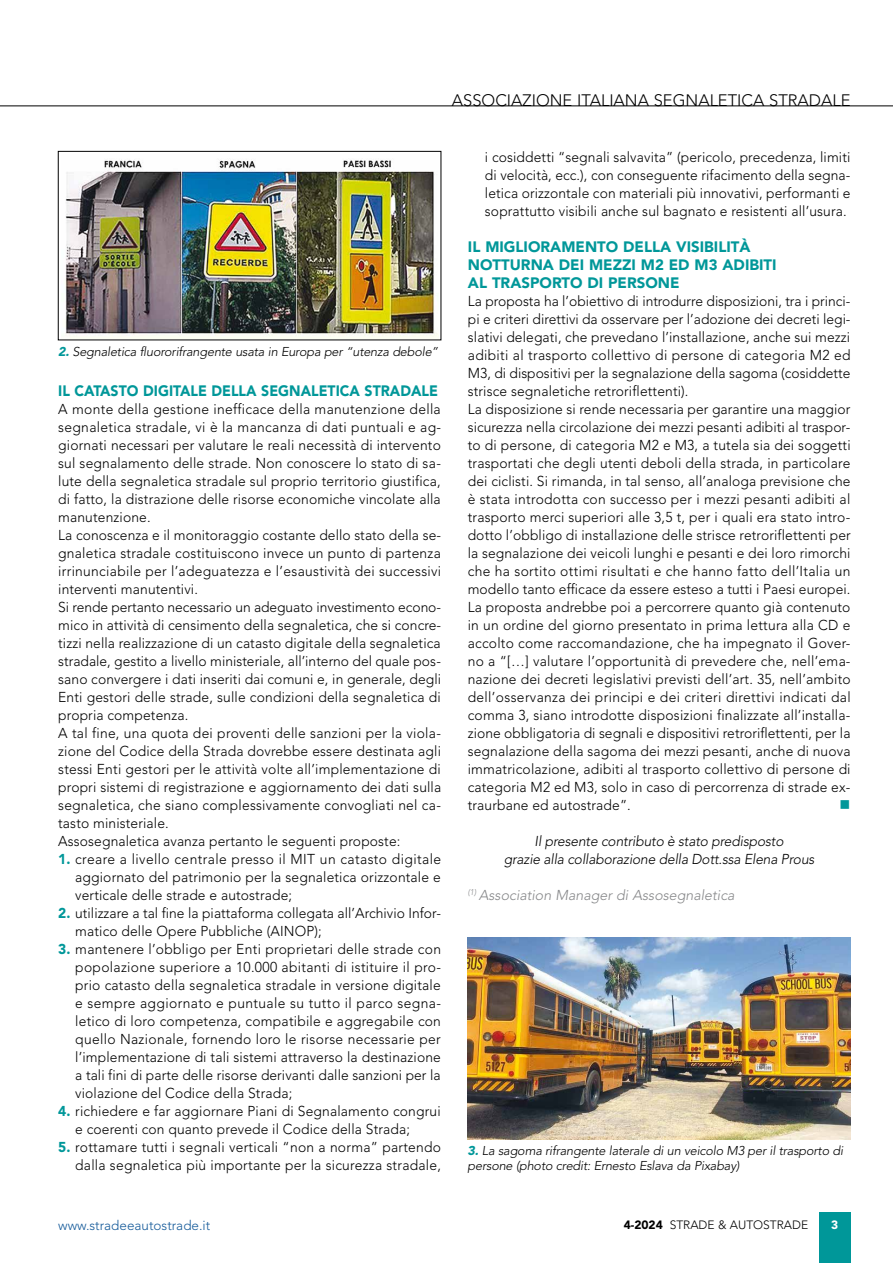
<style>
.page{position:relative;width:893px;height:1263px;background:#fff}
.page>*{position:absolute;margin:0;border:0;box-sizing:border-box;transform-origin:0 0}
.t1{font:300 16.5px "Avenir";color:#000}
.t2{font:900 15px/18px "Avenir";color:#009799}
.t3{font:900 15px "Avenir";color:#009799;scale:.94 1}
.t4{font:15px "Wingdings";color:#009799}
.t5{font:300 14.25px/18px "Avenir";letter-spacing:.01em;color:#000}
.t6{font:italic 300 14.25px/18px "Avenir";letter-spacing:-.01em;color:#000;text-align:center}
.t7{font:italic 300 14.25px "Avenir";color:#87888a}
.t8{font:300 13.5px "Avenir";color:#165b9a}
.t9{font:italic 300 12.75px/14.2px "Avenir";letter-spacing:-.015em;color:#000}
.t10{font:300 12px "Avenir";color:#000}
.t11{font:900 12px "Avenir";color:#fff}
.s1{font-weight:900;color:#009799}
.s2{font-weight:900}
</style>
<div class="page">
<div style="left:819px;top:1212px;width:31px;height:51px;background:#009799"></div>
<img style="left:468px;top:938px;width:382px;height:201px">
<img style="left:65px;top:160px;width:373px;height:178px">
<div style="left:58px;top:151px;width:383px;height:189px;border:1px solid #000"></div>
<hr style="left:0;top:106px;width:893px;height:1px;background:#000">
<p class="t1" style="left:452px;top:90px;width:400px">ASSOCIAZIONE ITALIANA SEGNALETICA STRADALE</p>
<p class="t9" style="left:58px;top:345px;width:382px"><span class="s1">2.</span> Segnaletica fluororifrangente usata in Europa per “utenza debole”</p>
<p class="t3" style="left:58px;top:382px;width:405px">IL CATASTO DIGITALE DELLA SEGNALETICA STRADALE</p>
<p class="t5" style="left:58px;top:400px;width:384px">A monte della gestione inefficace della manutenzione della segnaletica stradale, vi è la mancanza di dati puntuali e ag&shy;giornati necessari per valutare le reali necessità di intervento sul segnalamento delle strade. Non conoscere lo stato di sa&shy;lute della segnaletica stradale sul proprio territorio giustifica, di fatto, la distrazione delle risorse economiche vincolate alla manutenzione.<br>La conoscenza e il monitoraggio costante dello stato della se&shy;gnaletica stradale costituiscono invece un punto di partenza irrinunciabile per l’adeguatezza e l’esaustività dei successivi interventi manutentivi.<br>Si rende pertanto necessario un adeguato investimento econo&shy;mico in attività di censimento della segnaletica, che si concre&shy;tizzi nella realizzazione di un catasto digitale della segnaletica stradale, gestito a livello ministeriale, all’interno del quale pos&shy;sano convergere i dati inseriti dai comuni e, in generale, degli Enti gestori delle strade, sulle condizioni della segnaletica di propria competenza.<br>A tal fine, una quota dei proventi delle sanzioni per la viola&shy;zione del Codice della Strada dovrebbe essere destinata agli stessi Enti gestori per le attività volte all’implementazione di propri sistemi di registrazione e aggiornamento dei dati sulla segnaletica, che siano complessivamente convogliati nel ca&shy;tasto ministeriale.<br>Assosegnaletica avanza pertanto le seguenti proposte:</p>
<p class="t5" style="left:75px;top:850px;width:367px;text-align:justify;text-indent:-17px"><span class="s1">1.</span> creare a livello centrale presso il MIT un catasto digitale aggiornato del patrimonio per la segnaletica orizzontale e verticale delle strade e autostrade;</p>
<p class="t5" style="left:75px;top:904px;width:367px;text-indent:-17px"><span class="s1">2.</span> utilizzare a tal fine la piattaforma collegata all’Archivio Infor&shy;matico delle Opere Pubbliche (AINOP);</p>
<p class="t5" style="left:75px;top:940px;width:367px;text-align:justify;text-indent:-17px"><span class="s1">3.</span> mantenere l’obbligo per Enti proprietari delle strade con popolazione superiore a 10.000 abitanti di istituire il pro&shy;prio catasto della segnaletica stradale in versione digitale e sempre aggiornato e puntuale su tutto il parco segna&shy;letico di loro competenza, compatibile e aggregabile con quello Nazionale, fornendo loro le risorse necessarie per l’implementazione di tali sistemi attraverso la destinazione a tali fini di parte delle risorse derivanti dalle sanzioni per la violazione del Codice della Strada;</p>
<p class="t5" style="left:75px;top:1102px;width:367px;text-indent:-17px"><span class="s1">4.</span> richiedere e far aggiornare Piani di Segnalamento congrui e coerenti con quanto prevede il Codice della Strada;</p>
<p class="t5" style="left:58px;top:1138px;width:384px;text-align:right"><span class="s1">5.</span> rottamare tutti i segnali verticali “non a norma” partendo dalla segnaletica più importante per la sicurezza stradale,</p>
<p class="t5" style="left:485px;top:148px;width:367px;text-align:justify">i cosiddetti “segnali salvavita” (pericolo, precedenza, limiti di velocità, ecc.), con conseguente rifacimento della segna&shy;letica orizzontale con materiali più innovativi, performanti e soprattutto visibili anche sul bagnato e resistenti all’usura.</p>
<p class="t2" style="left:468px;top:238px;width:310px">IL MIGLIORAMENTO DELLA VISIBILITÀ<br>NOTTURNA DEI MEZZI M2 ED M3 ADIBITI<br>AL TRASPORTO DI PERSONE</p>
<p class="t5" style="left:468px;top:292px;width:384px">La proposta ha l’obiettivo di introdurre disposizioni, tra i princi&shy;pi e criteri direttivi da osservare per l’adozione dei decreti legi&shy;slativi delegati, che prevedano l’installazione, anche sui mezzi adibiti al trasporto collettivo di persone di categoria M2 ed M3, di dispositivi per la segnalazione della sagoma (cosiddette strisce segnaletiche retroriflettenti).<br>La disposizione si rende necessaria per garantire una maggior sicurezza nella circolazione dei mezzi pesanti adibiti al traspor&shy;to di persone, di categoria M2 e M3, a tutela sia dei soggetti trasportati che degli utenti deboli della strada, in particolare dei ciclisti. Si rimanda, in tal senso, all’analoga previsione che è stata introdotta con successo per i mezzi pesanti adibiti al trasporto merci superiori alle 3,5 t, per i quali era stato intro&shy;dotto l’obbligo di installazione delle strisce retroriflettenti per la segnalazione dei veicoli lunghi e pesanti e dei loro rimorchi che ha sortito ottimi risultati e che hanno fatto dell’Italia un modello tanto efficace da essere esteso a tutti i Paesi europei.<br>La proposta andrebbe poi a percorrere quanto già contenuto in un ordine del giorno presentato in prima lettura alla CD e accolto come raccomandazione, che ha impegnato il Gover&shy;no a “[…] valutare l’opportunità di prevedere che, nell’ema&shy;nazione dei decreti legislativi previsti dell’art. 35, nell’ambito dell’osservanza dei principi e dei criteri direttivi indicati dal comma 3, siano introdotte disposizioni finalizzate all’installa&shy;zione obbligatoria di segnali e dispositivi retroriflettenti, per la segnalazione della sagoma dei mezzi pesanti, anche di nuova immatricolazione, adibiti al trasporto collettivo di persone di categoria M2 ed M3, solo in caso di percorrenza di strade ex&shy;traurbane ed autostrade”.</p>
<p class="t4" style="left:840px;top:797px;width:12px">■</p>
<p class="t6" style="left:504px;top:832px;width:312px">Il presente contributo è stato predisposto<br>grazie alla collaborazione della Dott.ssa Elena Prous</p>
<p class="t7" style="left:468px;top:887px;width:268px"><sup>(1)</sup> Association Manager di Assosegnaletica</p>
<p class="t9" style="left:468px;top:1144px;width:377px"><span class="s1">3.</span> La sagoma rifrangente laterale di un veicolo M3 per il trasporto di persone (photo credit: Ernesto Eslava da Pixabay)</p>
<p class="t8" style="left:58px;top:1217px;width:154px">www.stradeeautostrade.it</p>
<p class="t10" style="left:624px;top:1217px;width:186px"><span class="s2">4-2024</span> STRADE &amp; AUTOSTRADE</p>
<p class="t11" style="left:831px;top:1217px;width:9px">3</p>
</div>
